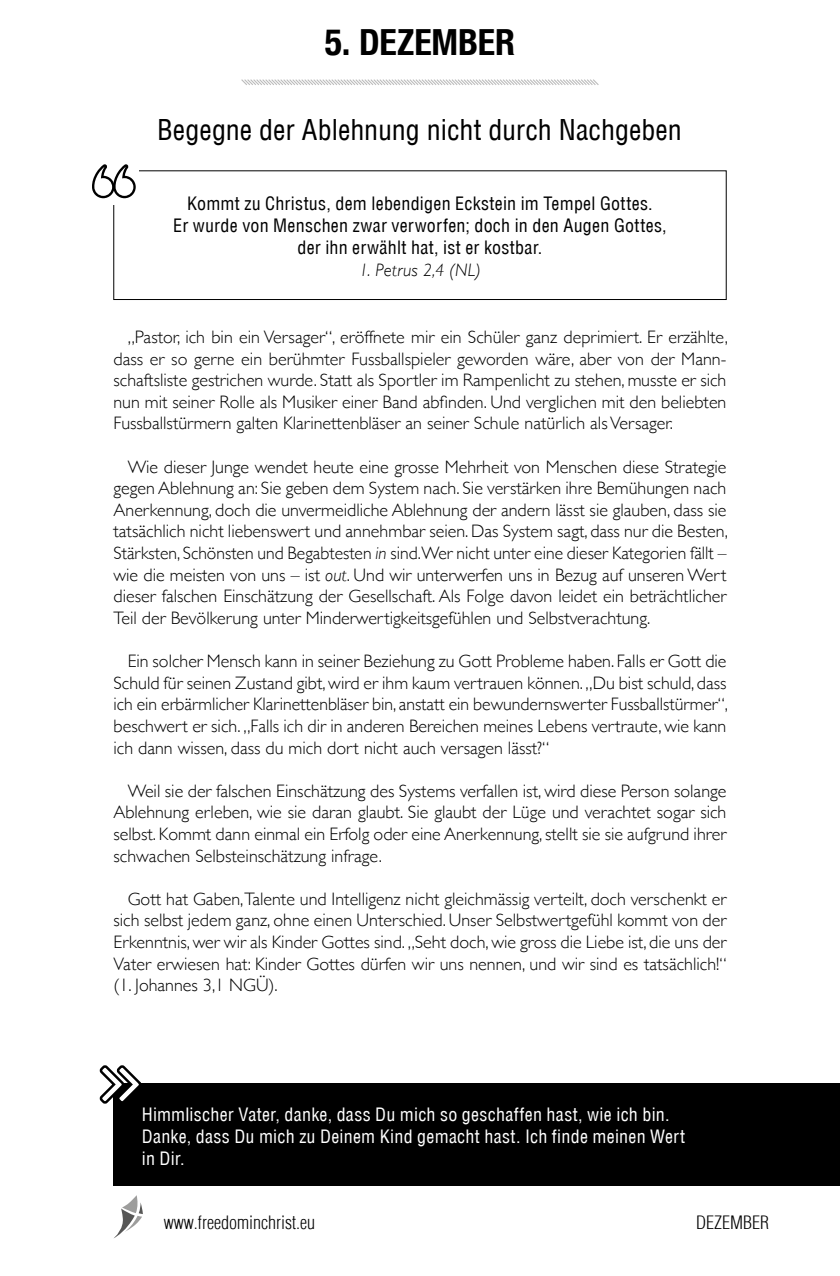
<style>
.page{position:relative;width:840px;height:1276px;background:#fff}
.page>*{position:absolute;margin:0;border:0;box-sizing:border-box;transform-origin:0 0}
.t1{font:700 condensed 36px "Helvetica Neue";letter-spacing:-.005em;color:#000}
.t2{font:condensed 28px "Helvetica";color:#000}
.t3{font:300 18px/21.6px "Gill Sans";color:#000;text-align:justify}
.t4{font:condensed 18px/22px "Helvetica";letter-spacing:.015em;color:#000;text-align:center}
.t5{font:condensed 18px/22px "Helvetica";letter-spacing:.015em;color:#fff}
.t6{font:300 condensed 18px "Helvetica";color:#000}
.t7{font:italic 300 18px "Gill Sans";letter-spacing:.015em;color:#000}
.s1{font-style:italic}
</style>
<div class="page">
<svg style="left:114px;top:1195px;width:29px;height:43px"></svg>
<svg style="left:241px;top:79px;width:358px;height:6px"></svg>
<div style="left:113px;top:171px;width:613px;height:129px;border:1px solid #000"></div>
<div style="left:113px;top:1083px;width:726px;height:102px;background:#000"></div>
<svg style="left:99px;top:1065px;width:42px;height:39px"></svg>
<div style="left:91px;top:157px;width:48px;height:48px;background:#fff"></div>
<svg style="left:92px;top:164px;width:44px;height:34px"></svg>
<h1 class="t1" style="left:324px;top:20px;width:192px">5. DEZEMBER</h1>
<h2 class="t2" style="left:157px;top:113px;width:526px">Begegne der Ablehnung nicht durch Nachgeben</h2>
<p class="t4" style="left:173px;top:192px;width:494px">Kommt zu Christus, dem lebendigen Eckstein im Tempel Gottes.<br>Er wurde von Menschen zwar verworfen; doch in den Augen Gottes, der ihn erwählt hat, ist er kostbar.</p>
<p class="t7" style="left:359px;top:260px;width:123px">1. Petrus 2,4 (NL)</p>
<p class="t3" style="left:113px;top:325px;width:615px;text-indent:14px">„Pastor, ich bin ein Versager“, eröffnete mir ein Schüler ganz deprimiert. Er erzählte, dass er so gerne ein berühmter Fussballspieler geworden wäre, aber von der Mann&shy;schaftsliste gestrichen wurde. Statt als Sportler im Rampenlicht zu stehen, musste er sich nun mit seiner Rolle als Musiker einer Band abfinden. Und verglichen mit den beliebten Fussballstürmern galten Klarinettenbläser an seiner Schule natürlich als Versager.</p>
<p class="t3" style="left:113px;top:455px;width:615px;text-indent:14px">Wie dieser Junge wendet heute eine grosse Mehrheit von Menschen diese Strategie gegen Ablehnung an: Sie geben dem System nach. Sie verstärken ihre Bemühungen nach Anerkennung, doch die unvermeidliche Ablehnung der andern lässt sie glauben, dass sie tatsächlich nicht liebenswert und annehmbar seien. Das System sagt, dass nur die Besten, Stärksten, Schönsten und Begabtesten <span class="s1">in</span> sind.Wer nicht unter eine dieser Kategorien fällt – wie die meisten von uns – ist <span class="s1">out</span>. Und wir unterwerfen uns in Bezug auf unseren Wert dieser falschen Einschätzung der Gesellschaft. Als Folge davon leidet ein beträchtlicher Teil der Bevölkerung unter Minderwertigkeitsgefühlen und Selbstverachtung.</p>
<p class="t3" style="left:113px;top:649px;width:615px;text-indent:14px">Ein solcher Mensch kann in seiner Beziehung zu Gott Probleme haben. Falls er Gott die Schuld für seinen Zustand gibt, wird er ihm kaum vertrauen können. „Du bist schuld, dass ich ein erbärmlicher Klarinettenbläser bin, anstatt ein bewundernswerter Fussballstürmer“, beschwert er sich. „Falls ich dir in anderen Bereichen meines Lebens vertraute, wie kann ich dann wissen, dass du mich dort nicht auch versagen lässt?“</p>
<p class="t3" style="left:113px;top:779px;width:614px;text-indent:14px">Weil sie der falschen Einschätzung des Systems verfallen ist, wird diese Person solange Ablehnung erleben, wie sie daran glaubt. Sie glaubt der Lüge und verachtet sogar sich selbst. Kommt dann einmal ein Erfolg oder eine Anerkennung, stellt sie sie aufgrund ihrer schwachen Selbsteinschätzung infrage.</p>
<p class="t3" style="left:113px;top:887px;width:614px;text-indent:14px">Gott hat Gaben,Talente und Intelligenz nicht gleichmässig verteilt, doch verschenkt er sich selbst jedem ganz, ohne einen Unterschied. Unser Selbstwertgefühl kommt von der Erkenntnis, wer wir als Kinder Gottes sind. „Seht doch, wie gross die Liebe ist, die uns der Vater erwiesen hat: Kinder Gottes dürfen wir uns nennen, und wir sind es tatsächlich!“ (1. Johannes 3,1 NGÜ).</p>
<p class="t5" style="left:142px;top:1103px;width:544px">Himmlischer Vater, danke, dass Du mich so geschaffen hast, wie ich bin.<br>Danke, dass Du mich zu Deinem Kind gemacht hast. Ich finde meinen Wert in Dir.</p>
<p class="t6" style="left:164px;top:1211px;width:152px">www.freedominchrist.eu</p>
<p class="t6" style="left:695px;top:1211px;width:74px">DEZEMBER</p>
</div>
